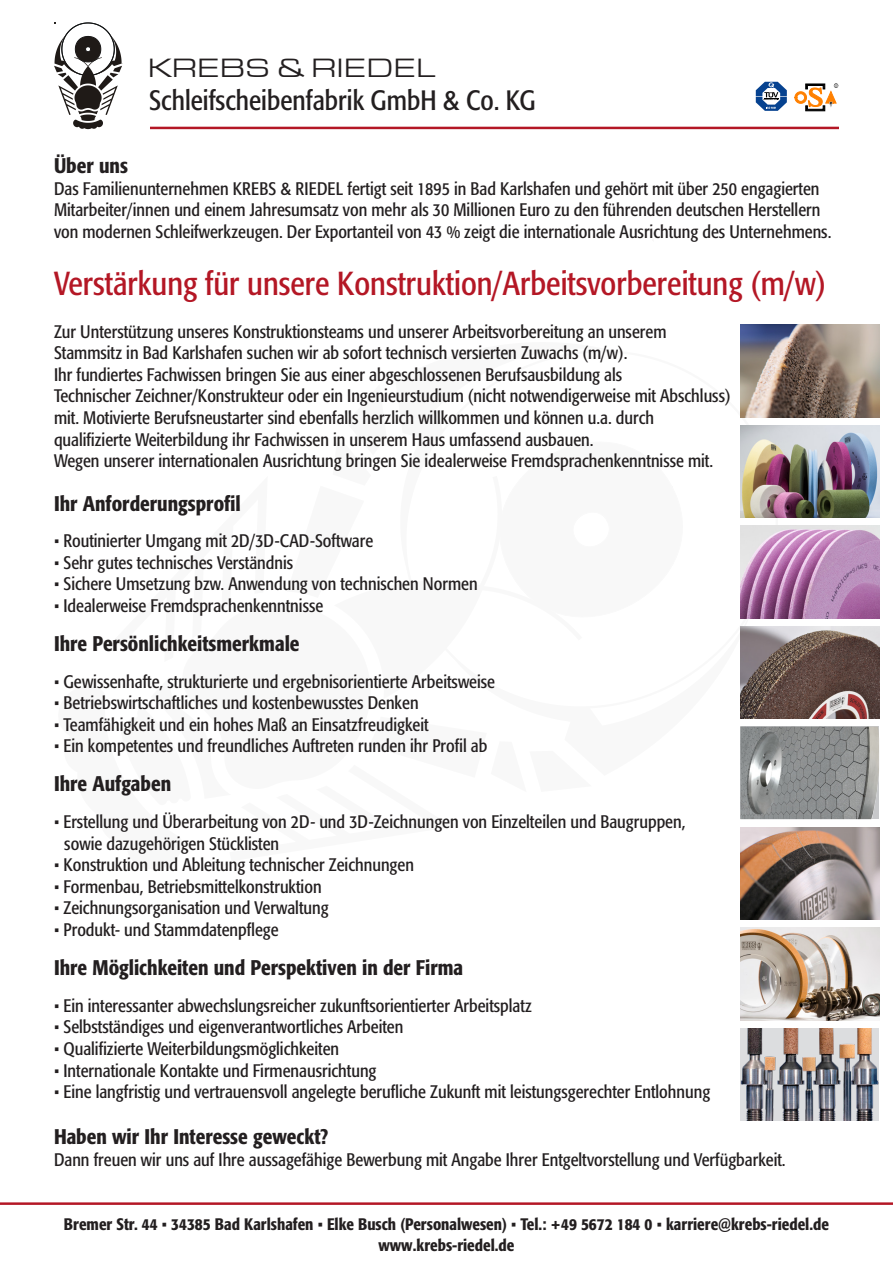
<style>
.page{position:relative;width:893px;height:1263px;background:#fff}
.page>*{position:absolute;margin:0;border:0;box-sizing:border-box;transform-origin:0 0}
.t1{font:condensed 33px "Formata BQ";color:#b41725}
.t2{font:condensed 27.75px "Formata BQ";color:#231f20}
.t3{font:27.3px "Eurostile Extended";color:#231f20}
.t4{font:500 condensed 21px "Formata BQ";color:#231f20}
.t5{font:condensed 18px/21.6px "Formata BQ";color:#231f20}
.t6{font:500 condensed 16.5px/21px "Formata BQ";color:#231f20;text-align:center}
</style>
<div class="page">
<svg style="left:54px;top:22px;width:68px;height:107px"></svg>
<hr style="left:150px;top:127px;width:689px;height:2px;background:#b41725">
<svg style="left:756px;top:82px;width:31px;height:29px"></svg>
<svg style="left:794px;top:83px;width:44px;height:29px"></svg>
<hr style="left:0;top:1202px;width:893px;height:3px;background:#b41725">
<img style="left:740px;top:324px;width:139px;height:93px">
<img style="left:740px;top:425px;width:139px;height:93px">
<img style="left:740px;top:827px;width:139px;height:93px">
<img style="left:740px;top:626px;width:139px;height:93px">
<img style="left:740px;top:727px;width:139px;height:92px">
<img style="left:740px;top:927px;width:139px;height:93px">
<img style="left:740px;top:525px;width:139px;height:93px">
<img style="left:740px;top:1028px;width:139px;height:92px">
<h3 class="t3" style="left:148px;top:53px;width:289px">KREBS &amp; RIEDEL</h3>
<h2 class="t2" style="left:149px;top:84px;width:388px">Schleifscheibenfabrik GmbH &amp; Co. KG</h2>
<p class="t4" style="left:54px;top:153px;width:75px">Über uns</p>
<p class="t5" style="left:54px;top:177px;width:779px">Das Familienunternehmen KREBS &amp; RIEDEL fertigt seit 1895 in Bad Karlshafen und gehört mit über 250 engagierten<br>Mitarbeiter/innen und einem Jahresumsatz von mehr als 30 Millionen Euro zu den führenden deutschen Herstellern von modernen Schleifwerkzeugen. Der Exportanteil von 43 % zeigt die internationale Ausrichtung des Unternehmens.</p>
<h1 class="t1" style="left:54px;top:264px;width:774px">Verstärkung für unsere Konstruktion/Arbeitsvorbereitung (m/w)</h1>
<p class="t5" style="left:54px;top:320px;width:678px">Zur Unterstützung unseres Konstruktionsteams und unserer Arbeitsvorbereitung an unserem Stammsitz in Bad Karlshafen suchen wir ab sofort technisch versierten Zuwachs (m/w).<br>Ihr fundiertes Fachwissen bringen Sie aus einer abgeschlossenen Berufsausbildung als<br>Technischer Zeichner/Konstrukteur oder ein Ingenieurstudium (nicht notwendigerweise mit Abschluss) mit. Motivierte Berufsneustarter sind ebenfalls herzlich willkommen und können u.a. durch qualifizierte Weiterbildung ihr Fachwissen in unserem Haus umfassend ausbauen.<br>Wegen unserer internationalen Ausrichtung bringen Sie idealerweise Fremdsprachenkenntnisse mit.</p>
<p class="t4" style="left:54px;top:490px;width:188px">Ihr Anforderungsprofil</p>
<p class="t5" style="left:54px;top:530px;width:321px">• Routinierter Umgang mit 2D/3D-CAD-Software</p>
<p class="t5" style="left:54px;top:551px;width:241px">• Sehr gutes technisches Verständnis</p>
<p class="t5" style="left:54px;top:573px;width:425px">• Sichere Umsetzung bzw. Anwendung von technischen Normen</p>
<p class="t5" style="left:54px;top:595px;width:271px">• Idealerweise Fremdsprachenkenntnisse</p>
<p class="t4" style="left:54px;top:631px;width:247px">Ihre Persönlichkeitsmerkmale</p>
<p class="t5" style="left:54px;top:670px;width:443px">• Gewissenhafte, strukturierte und ergebnisorientierte Arbeitsweise</p>
<p class="t5" style="left:54px;top:692px;width:366px">• Betriebswirtschaftliches und kostenbewusstes Denken</p>
<p class="t5" style="left:54px;top:713px;width:376px">• Teamfähigkeit und ein hohes Maß an Einsatzfreudigkeit</p>
<p class="t5" style="left:54px;top:735px;width:435px">• Ein kompetentes und freundliches Auftreten runden ihr Profil ab</p>
<p class="t4" style="left:54px;top:771px;width:119px">Ihre Aufgaben</p>
<p class="t5" style="left:64px;top:811px;width:623px;text-indent:-10px">• Erstellung und Überarbeitung von 2D- und 3D-Zeichnungen von Einzelteilen und Baugruppen, sowie dazugehörigen Stücklisten</p>
<p class="t5" style="left:54px;top:854px;width:361px">• Konstruktion und Ableitung technischer Zeichnungen</p>
<p class="t5" style="left:54px;top:875px;width:269px">• Formenbau, Betriebsmittelkonstruktion</p>
<p class="t5" style="left:54px;top:897px;width:276px">• Zeichnungsorganisation und Verwaltung</p>
<p class="t5" style="left:54px;top:919px;width:226px">• Produkt- und Stammdatenpflege</p>
<p class="t4" style="left:54px;top:955px;width:411px">Ihre Möglichkeiten und Perspektiven in der Firma</p>
<p class="t5" style="left:54px;top:994px;width:479px">• Ein interessanter abwechslungsreicher zukunftsorientierter Arbeitsplatz</p>
<p class="t5" style="left:54px;top:1016px;width:351px">• Selbstständiges und eigenverantwortliches Arbeiten</p>
<p class="t5" style="left:54px;top:1037px;width:287px">• Qualifizierte Weiterbildungsmöglichkeiten</p>
<p class="t5" style="left:54px;top:1059px;width:324px">• Internationale Kontakte und Firmenausrichtung</p>
<p class="t5" style="left:54px;top:1081px;width:658px">• Eine langfristig und vertrauensvoll angelegte berufliche Zukunft mit leistungsgerechter Entlohnung</p>
<p class="t4" style="left:54px;top:1124px;width:276px">Haben wir Ihr Interesse geweckt?</p>
<p class="t5" style="left:54px;top:1148px;width:733px">Dann freuen wir uns auf Ihre aussagefähige Bewerbung mit Angabe Ihrer Entgeltvorstellung und Verfügbarkeit.</p>
<p class="t6" style="left:64px;top:1214px;width:766px">Bremer Str. 44 • 34385 Bad Karlshafen • Elke Busch (Personalwesen) • Tel.: +49 5672 184 0 • karriere@krebs-riedel.de www.krebs-riedel.de</p>
</div>
